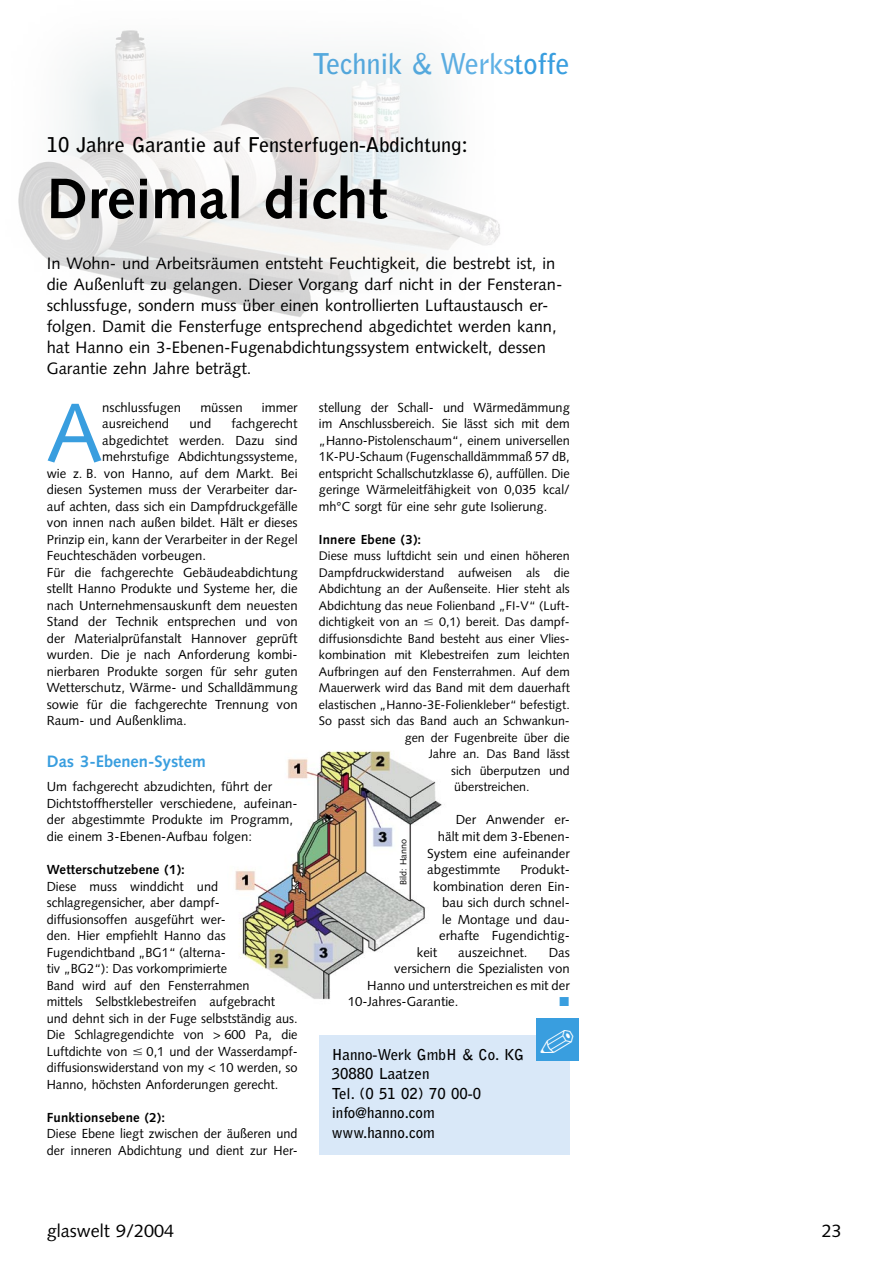
<style>
.page{position:relative;width:893px;height:1263px;background:#fff}
.page>*{position:absolute;margin:0;border:0;box-sizing:border-box;transform-origin:0 0}
.GW_Grundtext_mit_Initial{font:83.25px "Syntax";color:#399edf}
.GW_Headline_38p{font:700 57px "Syntax";color:#000}
.GW_Rubriken{font:700 28.5px "Bell Gothic";letter-spacing:-.01em;color:#399edf}
.GW_DZ_schwarz{font:700 20.25px "Bell Gothic";color:#000}
.t1{font:18px "Syntax";color:#000}
.GW_Vorspann_11_14{font:16.5px/21px "Syntax";color:#000}
.GW_Zwischenüberschrift_11_14{font:700 16.5px "Syntax";color:#399edf}
.GW_Adresskasten{font:700 15px "Bell Gothic";color:#000}
.GW_Grundtext_8_75_11{font:13.2px/16.5px "Syntax";color:#000;text-align:justify}
.GW_Grundtext_mit_Initial-2{font:13.2px "Syntax";color:#000}
.GW_Unterüberschrift{font:700 13.2px "Syntax";letter-spacing:.015em;color:#000}
.GW_Grundtext_8_75_11-2{font:12.45px/16.5px "Syntax";color:#000;text-align:justify}
.GW_Bildvermerk{font:9px "Syntax";color:#000}
</style>
<div class="page">
<img style="left:235px;top:750px;width:207px;height:250px">
<img style="left:18px;top:30px;width:482px;height:287px">
<div style="left:319px;top:1035px;width:251px;height:119px;background:#d9e8f8"></div>
<div style="left:536px;top:1018px;width:42px;height:42px;background:#399edf"></div>
<p class="GW_Rubriken" style="left:312px;top:46px;width:259px">Technik &amp; Werkstoffe</p>
<p class="GW_DZ_schwarz" style="left:47px;top:133px;width:423px">10 Jahre Garantie auf Fensterfugen-Abdichtung:</p>
<p class="GW_Headline_38p" style="left:47px;top:166px;width:342px">Dreimal dicht</p>
<p class="GW_Vorspann_11_14" style="left:47px;top:252px;width:517px">In Wohn- und Arbeitsräumen entsteht Feuchtigkeit, die bestrebt ist, in die Außenluft zu gelangen. Dieser Vorgang darf nicht in der Fensteran&shy;schlussfuge, sondern muss über einen kontrollierten Luftaustausch er&shy;folgen. Damit die Fensterfuge entsprechend abgedichtet werden kann, hat Hanno ein 3-Ebenen-Fugenabdichtungssystem entwickelt, dessen Garantie zehn Jahre beträgt.</p>
<p class="GW_Grundtext_mit_Initial" style="left:47px;top:383px;width:57px">A</p>
<p class="GW_Grundtext_mit_Initial-2" style="left:102px;top:399px;width:80px">nschlussfugen</p>
<p class="GW_Grundtext_mit_Initial-2" style="left:200px;top:399px;width:44px">müssen</p>
<p class="GW_Grundtext_mit_Initial-2" style="left:262px;top:399px;width:37px">immer</p>
<p class="GW_Grundtext_mit_Initial-2" style="left:102px;top:416px;width:68px">ausreichend</p>
<p class="GW_Grundtext_mit_Initial-2" style="left:189px;top:416px;width:23px">und</p>
<p class="GW_Grundtext_mit_Initial-2" style="left:231px;top:416px;width:68px">fachgerecht</p>
<p class="GW_Grundtext_mit_Initial-2" style="left:102px;top:432px;width:197px">abgedichtet werden. Dazu sind</p>
<p class="GW_Grundtext_mit_Initial-2" style="left:102px;top:449px;width:197px">mehrstufige Abdichtungssysteme,</p>
<p class="GW_Grundtext_mit_Initial-2" style="left:47px;top:465px;width:252px">wie z. B. von Hanno, auf dem Markt. Bei</p>
<p class="GW_Grundtext_mit_Initial-2" style="left:47px;top:482px;width:252px">diesen Systemen muss der Verarbeiter dar-</p>
<p class="GW_Grundtext_mit_Initial-2" style="left:47px;top:498px;width:252px">auf achten, dass sich ein Dampfdruckgefälle</p>
<p class="GW_Grundtext_mit_Initial-2" style="left:47px;top:515px;width:252px">von innen nach außen bildet. Hält er dieses</p>
<p class="GW_Grundtext_mit_Initial-2" style="left:47px;top:531px;width:252px">Prinzip ein, kann der Verarbeiter in der Regel</p>
<p class="GW_Grundtext_mit_Initial-2" style="left:47px;top:548px;width:161px">Feuchteschäden vorbeugen.</p>
<p class="GW_Grundtext_8_75_11" style="left:47px;top:564px;width:252px">Für die fachgerechte Gebäudeabdichtung stellt Hanno Produkte und Systeme her, die nach Unternehmensauskunft dem neuesten Stand der Technik entsprechen und von der Materialprüfanstalt Hannover geprüft wurden. Die je nach Anforderung kombi&shy;nierbaren Produkte sorgen für sehr guten Wetterschutz, Wärme- und Schalldämmung sowie für die fachgerechte Trennung von Raum- und Außenklima.</p>
<p class="GW_Zwischenüberschrift_11_14" style="left:47px;top:752px;width:161px">Das 3-Ebenen-System</p>
<p class="GW_Grundtext_8_75_11" style="left:47px;top:779px;width:252px;text-align:left">Um fachgerecht abzudichten, führt der Dichtstoffhersteller verschiedene, aufeinan&shy;der abgestimmte Produkte im Programm, die einem 3-Ebenen-Aufbau folgen:</p>
<p class="GW_Unterüberschrift" style="left:47px;top:862px;width:140px">Wetterschutzebene (1):</p>
<p class="GW_Grundtext_8_75_11" style="left:47px;top:878px;width:252px;text-align:left">Diese muss winddicht und schlagregensicher, aber dampf&shy;diffusionsoffen ausgeführt wer-<br>den. Hier empfiehlt Hanno das<br>Fugendichtband „BG1“ (alterna-<br>tiv „BG2“): Das vorkomprimierte<br>Band wird auf den Fensterrahmen<br>mittels Selbstklebestreifen aufgebracht und dehnt sich in der Fuge selbstständig aus.<br>Die Schlagregendichte von &gt; 600 Pa, die<br>Luftdichte von</p>
<p class="GW_Grundtext_8_75_11" style="left:47px;top:1043px;width:252px;text-indent:100px">0,1 und der Wasserdampf&shy;diffusionswiderstand von my &lt; 10 werden, so Hanno, höchsten Anforderungen gerecht.</p>
<p class="GW_Unterüberschrift" style="left:47px;top:1109px;width:120px">Funktionsebene (2):</p>
<p class="GW_Grundtext_8_75_11" style="left:47px;top:1125px;width:252px">Diese Ebene liegt zwischen der äußeren und der inneren Abdichtung und dient zur Her-</p>
<p class="GW_Grundtext_8_75_11" style="left:319px;top:399px;width:252px">stellung der Schall- und Wärmedämmung im Anschlussbereich. Sie lässt sich mit dem „Hanno-Pistolenschaum“, einem universellen 1K-PU-Schaum (Fugenschalldämmmaß 57 dB, entspricht Schallschutzklasse 6), auffüllen. Die geringe Wärmeleitfähigkeit von 0,035 kcal/ mh°C sorgt für eine sehr gute Isolierung.</p>
<p class="GW_Unterüberschrift" style="left:319px;top:532px;width:104px">Innere Ebene (3):</p>
<p class="GW_Grundtext_8_75_11-2" style="left:319px;top:548px;width:252px">Diese muss luftdicht sein und einen höheren Dampfdruckwiderstand aufweisen als die Abdichtung an der Außenseite. Hier steht als Abdichtung das neue Folienband „FI-V“ (Luft&shy;dichtigkeit von an</p>
<p class="GW_Grundtext_8_75_11-2" style="left:439px;top:614px;width:132px">0,1) bereit. Das dampf-</p>
<p class="GW_Grundtext_8_75_11-2" style="left:319px;top:630px;width:252px">diffusionsdichte Band besteht aus einer Vlies-</p>
<p class="GW_Grundtext_8_75_11-2" style="left:319px;top:647px;width:252px">kombination mit Klebestreifen zum leichten</p>
<p class="GW_Grundtext_8_75_11-2" style="left:319px;top:663px;width:252px">Aufbringen auf den Fensterrahmen. Auf dem</p>
<p class="GW_Grundtext_8_75_11-2" style="left:319px;top:680px;width:252px">Mauerwerk wird das Band mit dem dauerhaft</p>
<p class="GW_Grundtext_8_75_11-2" style="left:319px;top:696px;width:252px">elastischen „Hanno-3E-Folienkleber“ befestigt.</p>
<p class="GW_Grundtext_8_75_11-2" style="left:319px;top:713px;width:252px">So passt sich das Band auch an Schwankun-</p>
<p class="GW_Grundtext_8_75_11-2" style="left:405px;top:729px;width:166px">gen der Fugenbreite über die</p>
<p class="GW_Grundtext_8_75_11-2" style="left:429px;top:746px;width:142px">Jahre an. Das Band lässt</p>
<p class="GW_Grundtext_8_75_11-2" style="left:451px;top:762px;width:120px">sich überputzen und</p>
<p class="GW_Grundtext_8_75_11-2" style="left:454px;top:779px;width:77px">überstreichen.</p>
<p class="GW_Grundtext_8_75_11" style="left:456px;top:812px;width:115px">Der Anwender er-</p>
<p class="GW_Grundtext_8_75_11" style="left:438px;top:828px;width:133px">hält mit dem 3-Ebenen-</p>
<p class="GW_Grundtext_8_75_11" style="left:427px;top:845px;width:144px">System eine aufeinander</p>
<p class="GW_Grundtext_8_75_11" style="left:427px;top:861px;width:74px">abgestimmte</p>
<p class="GW_Grundtext_8_75_11" style="left:520px;top:861px;width:51px">Produkt-</p>
<p class="GW_Grundtext_8_75_11" style="left:433px;top:878px;width:138px">kombination deren Ein-</p>
<p class="GW_Grundtext_8_75_11" style="left:442px;top:894px;width:129px">bau sich durch schnel-</p>
<p class="GW_Grundtext_8_75_11" style="left:442px;top:911px;width:129px">le Montage und dau-</p>
<p class="GW_Grundtext_8_75_11" style="left:439px;top:927px;width:132px">erhafte Fugendichtig-</p>
<p class="GW_Grundtext_8_75_11" style="left:417px;top:944px;width:22px">keit</p>
<p class="GW_Grundtext_8_75_11" style="left:458px;top:944px;width:71px">auszeichnet.</p>
<p class="GW_Grundtext_8_75_11" style="left:549px;top:944px;width:23px">Das</p>
<p class="GW_Grundtext_8_75_11" style="left:394px;top:960px;width:177px">versichern die Spezialisten von</p>
<p class="GW_Grundtext_8_75_11" style="left:367px;top:977px;width:204px">Hanno und unterstreichen es mit der</p>
<p class="GW_Grundtext_8_75_11" style="left:348px;top:993px;width:112px">10-Jahres-Garantie.</p>
<p class="GW_Bildvermerk" style="left:398px;top:885px;width:47px;rotate:-90deg">Bild: Hanno</p>
<p class="GW_Adresskasten" style="left:332px;top:1045px;width:194px">Hanno-Werk GmbH &amp; Co. KG</p>
<p class="GW_Adresskasten" style="left:332px;top:1065px;width:99px">30880 Laatzen</p>
<p class="GW_Adresskasten" style="left:332px;top:1084px;width:151px">Tel. (0 51 02) 70 00-0</p>
<p class="GW_Adresskasten" style="left:332px;top:1104px;width:105px">info@hanno.com</p>
<p class="GW_Adresskasten" style="left:332px;top:1123px;width:105px">www.hanno.com</p>
<p class="t1" style="left:47px;top:1220px;width:129px">glaswelt 9/2004</p>
<p class="t1" style="left:822px;top:1220px;width:22px">23</p>
</div>
